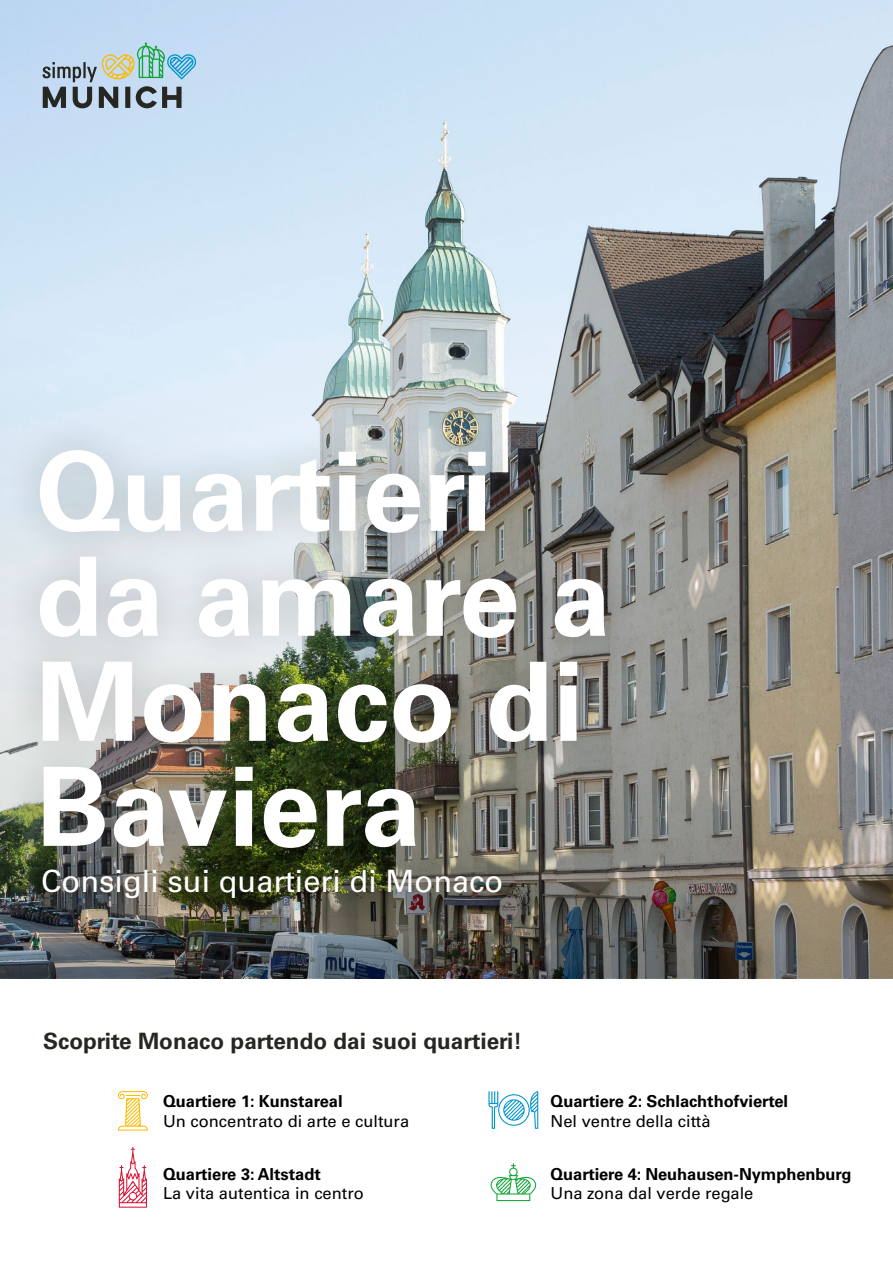
<style>
.page{position:relative;width:893px;height:1263px;background:#fff}
.page>*{position:absolute;margin:0;border:0;box-sizing:border-box;transform-origin:0 0}
.t1{font:700 109.5px/105px "Univers";color:#fff}
.t2{font:30.75px "Univers";color:#fff}
.t3{font:700 22.5px "Univers";color:#272721}
.t4{font:700 16.5px "Univers";color:#000}
.t5{font:16.5px "Univers";color:#000}
</style>
<div class="page">
<img style="left:0;top:0;width:893px;height:108px">
<svg style="left:118px;top:1091px;width:30px;height:39px"></svg>
<svg style="left:490px;top:1163px;width:47px;height:38px"></svg>
<svg style="left:488px;top:1091px;width:50px;height:38px"></svg>
<svg style="left:119px;top:1147px;width:28px;height:61px"></svg>
<img style="left:0;top:108px;width:893px;height:870px">
<div style="left:3px;top:413px;width:638px;height:472px;background:#000;opacity:.2"></div>
<div style="left:11px;top:838px;width:522px;height:92px;background:#000;opacity:.45"></div>
<svg style="left:42px;top:43px;width:154px;height:65px;background:#9eb6bf"></svg>
<h1 class="t1" style="left:36px;top:441px;width:576px">Quartieri da amare a<br>Monaco di<br>Baviera</h1>
<h2 class="t2" style="left:41px;top:863px;width:464px">Consigli sui quartieri di Monaco</h2>
<h3 class="t3" style="left:43px;top:1027px;width:481px">Scoprite Monaco partendo dai suoi quartieri!</h3>
<p class="t4" style="left:163px;top:1091px;width:181px">Quartiere 1: Kunstareal</p>
<p class="t5" style="left:163px;top:1111px;width:248px">Un concentrato di arte e cultura</p>
<p class="t4" style="left:163px;top:1164px;width:159px">Quartiere 3: Altstadt</p>
<p class="t5" style="left:163px;top:1183px;width:202px">La vita autentica in centro</p>
<p class="t4" style="left:550px;top:1091px;width:239px">Quartiere 2: Schlachthofviertel</p>
<p class="t5" style="left:550px;top:1111px;width:162px">Nel ventre della città</p>
<p class="t4" style="left:550px;top:1164px;width:302px">Quartiere 4: Neuhausen-Nymphenburg</p>
<p class="t5" style="left:550px;top:1183px;width:204px">Una zona dal verde regale</p>
</div>
